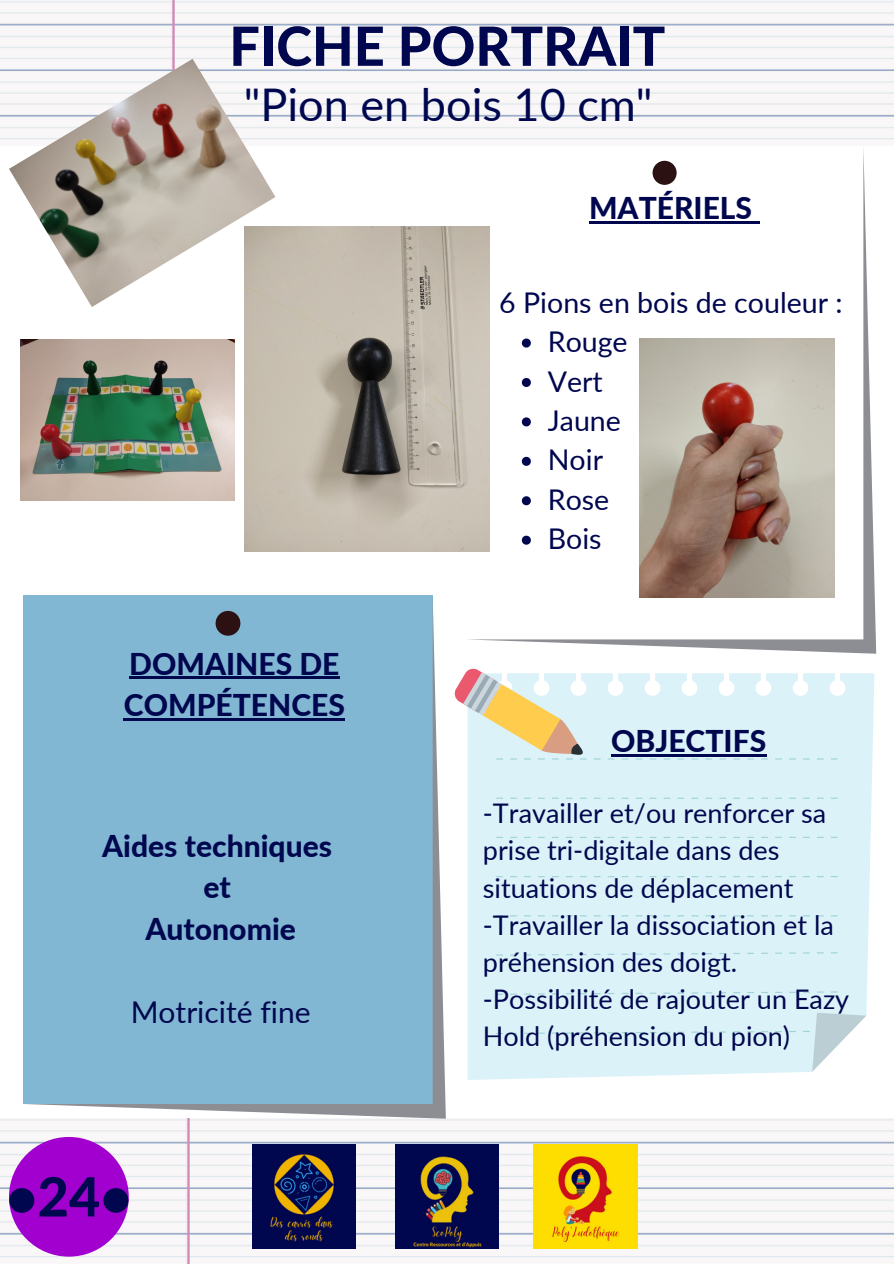
<style>
.page{position:relative;width:894px;height:1264px;background:#fff}
.page>*{position:absolute;margin:0;border:0;box-sizing:border-box;transform-origin:0 0}
.t1{font:800 54px "Lato";color:#00074f}
.t2{font:45px "Lato";color:#00074f}
.t3{font:800 30px/41.7px "Lato";color:#00074f}
.t4{font:30px "Lato";color:#00074f}
.t5{font:28.5px/39.5px "Lato";color:#00074f}
.t6{font:27px/37.2px "Lato";color:#00074f}
</style>
<div class="page">
<img style="left:0;top:1118px;width:893px;height:145px">
<div style="left:467px;top:673px;width:407px;height:406px;background:#dbf2f8"></div>
<svg style="left:496px;top:797px;width:341px;height:1px"></svg>
<svg style="left:496px;top:836px;width:341px;height:2px"></svg>
<svg style="left:496px;top:876px;width:341px;height:1px"></svg>
<svg style="left:496px;top:915px;width:341px;height:1px"></svg>
<svg style="left:496px;top:952px;width:341px;height:3px"></svg>
<svg style="left:496px;top:991px;width:341px;height:3px"></svg>
<svg style="left:496px;top:1012px;width:370px;height:59px;background:#daf0f5"></svg>
<img style="left:0;top:0;width:893px;height:140px">
<img style="left:395px;top:1144px;width:103px;height:104px">
<img style="left:252px;top:1144px;width:104px;height:104px">
<img style="left:533px;top:1144px;width:104px;height:104px">
<svg style="left:454px;top:668px;width:383px;height:95px;background:#dee8e5"></svg>
<svg style="left:465px;top:149px;width:410px;height:504px"></svg>
<div style="left:23px;top:595px;width:422px;height:523px;background:#82b7d3"></div>
<div style="left:9px;top:1136px;width:120px;height:120px;background:#a100cf;border-radius:50%"></div>
<img style="left:639px;top:339px;width:195px;height:259px">
<img style="left:244px;top:226px;width:245px;height:325px">
<img style="left:20px;top:339px;width:214px;height:161px">
<img style="left:9px;top:59px;width:266px;height:248px">
<hr style="left:129px;top:676px;width:210px;height:3px;background:#00074f">
<hr style="left:124px;top:718px;width:221px;height:2px;background:#00074f">
<hr style="left:589px;top:222px;width:163px;height:2px;background:#00074f">
<svg style="left:752px;top:222px;width:7px;height:2px"></svg>
<svg style="left:521px;top:338px;width:9px;height:9px"></svg>
<svg style="left:521px;top:378px;width:9px;height:9px"></svg>
<svg style="left:521px;top:417px;width:9px;height:9px"></svg>
<svg style="left:521px;top:457px;width:9px;height:9px"></svg>
<svg style="left:521px;top:496px;width:9px;height:9px"></svg>
<svg style="left:521px;top:535px;width:9px;height:9px"></svg>
<h1 class="t1" style="left:229px;top:12px;width:437px">FICHE PORTRAIT</h1>
<h2 class="t2" style="left:244px;top:77px;width:410px">"Pion en bois 10 cm"</h2>
<p class="t3" style="left:589px;top:187px;width:165px">MATÉRIELS</p>
<p class="t5" style="left:499px;top:282px;width:344px">6 Pions en bois de couleur :</p>
<p class="t3" style="left:124px;top:642px;width:222px">DOMAINES DE<br>COMPÉTENCES</p>
<p class="t3" style="left:102px;top:824px;width:231px;text-align:center">Aides techniques et<br>Autonomie</p>
<p class="t4" style="left:131px;top:993px;width:181px">Motricité fine</p>
<h1 class="t1" style="left:6px;top:1163px;width:127px">•24•</h1>
<p class="t5" style="left:547px;top:321px;width:81px">Rouge<br>Vert<br>Jaune<br>Noir<br>Rose<br>Bois</p>
<p class="t3" style="left:611px;top:719px;width:156px">OBJECTIFS</p>
<p class="t6" style="left:483px;top:794px;width:367px">-Travailler et/ou renforcer sa prise tri-digitale dans des situations de déplacement -Travailler la dissociation et la préhension des doigt. -Possibilité de rajouter un Eazy<br>Hold (préhension du pion)</p>
</div>
